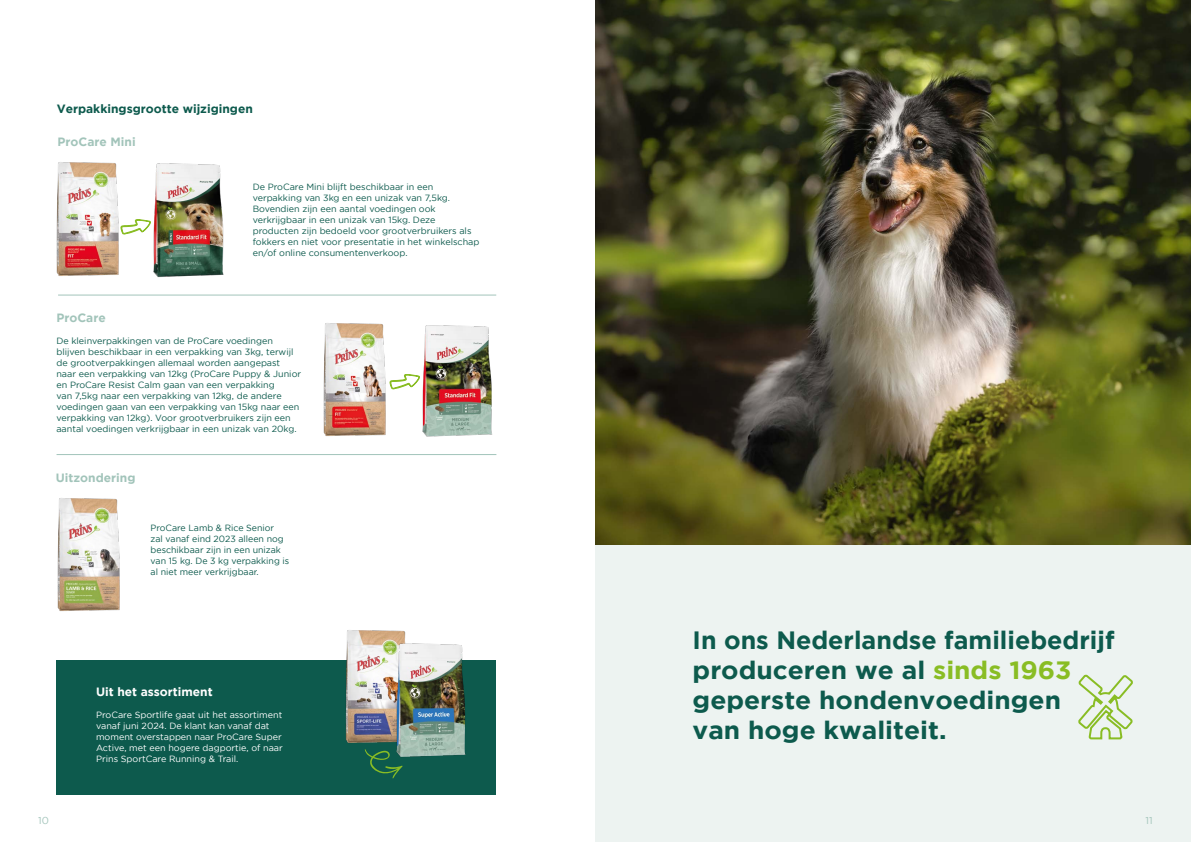
<style>
.page{position:relative;width:1191px;height:842px;background:#fff}
.page>*{position:absolute;margin:0;border:0;box-sizing:border-box;transform-origin:0 0}
.t1{font:700 25px/30px "Gotham";color:#0d5a4d}
.t2{font:700 12px "Gotham";color:#a2c4ba}
.t3{font:700 12px "Gotham";color:#0d5a4d}
.t4{font:700 12px "Gotham";color:#fff}
.t5{font:10px "Gotham";color:#a2c4ba}
.t6{font:9px/11px "Gotham";color:#0d5a4d}
.t7{font:9px/11px "Gotham";color:#fff}
.s1{color:#89bd24}
</style>
<div class="page">
<div style="left:56px;top:660px;width:440px;height:135px;background:#0d5a4d"></div>
<svg style="left:366px;top:753px;width:37px;height:25px"></svg>
<img style="left:153px;top:163px;width:71px;height:115px">
<hr style="left:58px;top:295px;width:438px;height:1px;background:#a2c4ba">
<hr style="left:57px;top:454px;width:439px;height:1px;background:#a2c4ba">
<img style="left:323px;top:323px;width:63px;height:113px">
<img style="left:57px;top:498px;width:63px;height:113px">
<img style="left:345px;top:630px;width:61px;height:123px">
<img style="left:390px;top:637px;width:76px;height:126px">
<img style="left:422px;top:325px;width:71px;height:112px">
<img style="left:56px;top:162px;width:63px;height:114px">
<svg style="left:120px;top:219px;width:31px;height:16px"></svg>
<svg style="left:389px;top:374px;width:31px;height:16px"></svg>
<img style="left:595px;top:0;width:596px;height:546px">
<div style="left:595px;top:546px;width:596px;height:296px;background:#edf3f1"></div>
<svg style="left:1078px;top:674px;width:55px;height:66px"></svg>
<h2 class="t3" style="left:57px;top:102px;width:198px">Verpakkingsgrootte wijzigingen</h2>
<h2 class="t2" style="left:58px;top:135px;width:80px">ProCare Mini</h2>
<p class="t6" style="left:253px;top:181px;width:228px">De ProCare Mini blijft beschikbaar in een verpakking van 3kg en een unizak van 7,5kg.<br>Bovendien zijn een aantal voedingen ook verkrijgbaar in een unizak van 15kg. Deze producten zijn bedoeld voor grootverbruikers als fokkers en niet voor presentatie in het winkelschap en/of online consumentenverkoop.</p>
<h2 class="t2" style="left:56px;top:311px;width:51px">ProCare</h2>
<p class="t6" style="left:56px;top:335px;width:246px">De kleinverpakkingen van de ProCare voedingen blijven beschikbaar in een verpakking van 3kg, terwijl de grootverpakkingen allemaal worden aangepast naar een verpakking van 12kg (ProCare Puppy &amp; Junior en ProCare Resist Calm gaan van een verpakking<br>van 7,5kg naar een verpakking van 12kg, de andere voedingen gaan van een verpakking van 15kg naar een verpakking van 12kg). Voor grootverbruikers zijn een aantal voedingen verkrijgbaar in een unizak van 20kg.</p>
<h2 class="t2" style="left:56px;top:471px;width:81px">Uitzondering</h2>
<p class="t6" style="left:151px;top:522px;width:140px">ProCare Lamb &amp; Rice Senior<br>zal vanaf eind 2023 alleen nog beschikbaar zijn in een unizak van 15 kg. De 3 kg verpakking is al niet meer verkrijgbaar.</p>
<h2 class="t4" style="left:96px;top:685px;width:118px">Uit het assortiment</h2>
<p class="t7" style="left:96px;top:709px;width:188px">ProCare Sportlife gaat uit het assortiment vanaf juni 2024. De klant kan vanaf dat moment overstappen naar ProCare Super Active, met een hogere dagportie, of naar Prins SportCare Running &amp; Trail.</p>
<h1 class="t1" style="left:692px;top:624px;width:423px">In ons Nederlandse familiebedrijf produceren we al <span class="s1">sinds 1963 </span>geperste hondenvoedingen van hoge kwaliteit.</h1>
<p class="t5" style="left:38px;top:815px;width:12px">10</p>
<p class="t5" style="left:1145px;top:815px;width:9px">11</p>
</div>
